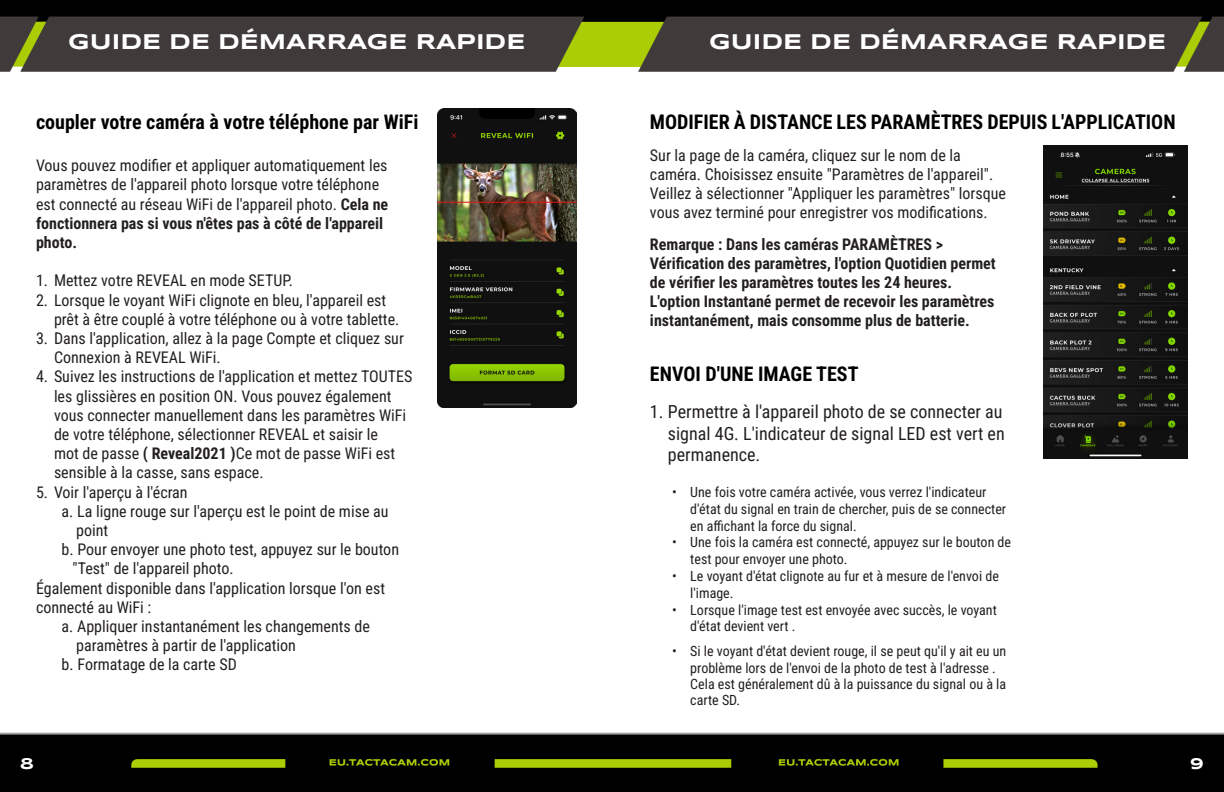
<style>
.page{position:relative;width:1224px;height:792px;background:#fff}
.page>*{position:absolute;margin:0;border:0;box-sizing:border-box;transform-origin:0 0}
.t1{font:700 22px "Syncopate";color:#fff}
.t2{font:700 20px "Roboto Condensed";color:#000}
.t3{font:18px/21.6px "Roboto Condensed";color:#231f20}
.t4{font:16px/19.2px "Roboto Condensed";color:#231f20}
.t5{font:700 16px/19.2px "Roboto Condensed";color:#231f20}
.t6{font:700 16px "Syncopate";color:#fff}
.t7{font:14px/16.8px "Roboto Condensed";color:#231f20}
.s1{font-weight:700}
</style>
<div class="page">
<img style="left:0;top:0;width:1224px;height:792px">
<img style="left:438px;top:108px;width:138px;height:299px">
<img style="left:1043px;top:145px;width:145px;height:314px">
<p class="t1" style="left:68px;top:28px;width:459px">GUIDE DE DÉMARRAGE RAPIDE</p>
<p class="t2" style="left:36px;top:108px;width:384px">coupler votre caméra à votre téléphone par WiFi</p>
<p class="t4" style="left:36px;top:155px;width:354px">Vous pouvez modifier et appliquer automatiquement les paramètres de l'appareil photo lorsque votre téléphone est connecté au réseau WiFi de l'appareil photo. <span class="s1">Cela ne fonctionnera pas si vous n'êtes pas à côté de l'appareil photo.</span></p>
<p class="t4" style="left:36px;top:270px;width:258px">1. Mettez votre REVEAL en mode SETUP.</p>
<p class="t4" style="left:54px;top:290px;width:347px;text-indent:-18px">2. Lorsque le voyant WiFi clignote en bleu, l'appareil est prêt à être couplé à votre téléphone ou à votre tablette.</p>
<p class="t4" style="left:54px;top:328px;width:351px;text-indent:-18px">3. Dans l'application, allez à la page Compte et cliquez sur<br>Connexion à REVEAL WiFi.</p>
<p class="t4" style="left:54px;top:366px;width:360px;text-indent:-18px">4. Suivez les instructions de l'application et mettez TOUTES les glissières en position ON. Vous pouvez également vous connecter manuellement dans les paramètres WiFi de votre téléphone, sélectionner REVEAL et saisir le<br>mot de passe <span class="s1">( Reveal2021 )</span>Ce mot de passe WiFi est sensible à la casse, sans espace.</p>
<p class="t4" style="left:36px;top:482px;width:153px">5. Voir l'aperçu à l'écran</p>
<p class="t4" style="left:76px;top:501px;width:314px;text-indent:-15px">a. La ligne rouge sur l'aperçu est le point de mise au point</p>
<p class="t4" style="left:73px;top:539px;width:328px;text-indent:-11px">b. Pour envoyer une photo test, appuyez sur le bouton "Test" de l'appareil photo.</p>
<p class="t4" style="left:36px;top:578px;width:351px">Également disponible dans l'application lorsque l'on est connecté au WiFi :</p>
<p class="t4" style="left:76px;top:616px;width:295px;text-indent:-15px">a. Appliquer instantanément les changements de paramètres à partir de l'application</p>
<p class="t4" style="left:62px;top:654px;width:177px">b. Formatage de la carte SD</p>
<p class="t1" style="left:709px;top:28px;width:459px">GUIDE DE DÉMARRAGE RAPIDE</p>
<p class="t2" style="left:650px;top:108px;width:527px">MODIFIER À DISTANCE LES PARAMÈTRES DEPUIS L'APPLICATION</p>
<p class="t4" style="left:650px;top:145px;width:357px">Sur la page de la caméra, cliquez sur le nom de la caméra. Choisissez ensuite "Paramètres de l'appareil".<br>Veillez à sélectionner "Appliquer les paramètres" lorsque vous avez terminé pour enregistrer vos modifications.</p>
<p class="t5" style="left:650px;top:234px;width:347px">Remarque : Dans les caméras PARAMÈTRES &gt; Vérification des paramètres, l'option Quotidien permet de vérifier les paramètres toutes les 24 heures.<br>L'option Instantané permet de recevoir les paramètres instantanément, mais consomme plus de batterie.</p>
<p class="t2" style="left:650px;top:360px;width:210px">ENVOI D'UNE IMAGE TEST</p>
<p class="t3" style="left:668px;top:400px;width:338px;text-indent:-18px">1. Permettre à l'appareil photo de se connecter au signal 4G. L'indicateur de signal LED est vert en permanence.</p>
<p class="t7" style="left:690px;top:483px;width:317px;text-indent:-18px">• Une fois votre caméra activée, vous verrez l'indicateur d'état du signal en train de chercher, puis de se connecter en affichant la force du signal.</p>
<p class="t7" style="left:690px;top:533px;width:322px;text-indent:-18px">• Une fois la caméra est connecté, appuyez sur le bouton de test pour envoyer une photo.</p>
<p class="t7" style="left:690px;top:567px;width:310px;text-indent:-18px">• Le voyant d'état clignote au fur et à mesure de l'envoi de l'image.</p>
<p class="t7" style="left:690px;top:601px;width:308px;text-indent:-18px">• Lorsque l'image test est envoyée avec succès, le voyant d'état devient vert .</p>
<p class="t7" style="left:690px;top:643px;width:318px;line-height:16.2px;text-indent:-18px">• Si le voyant d'état devient rouge, il se peut qu'il y ait eu un problème lors de l'envoi de la photo de test à l'adresse .<br>Cela est généralement dû à la puissance du signal ou à la carte SD.</p>
<p class="t6" style="left:20px;top:754px;width:15px">8</p>
<p class="t6" style="left:1190px;top:754px;width:15px">9</p>
</div>
